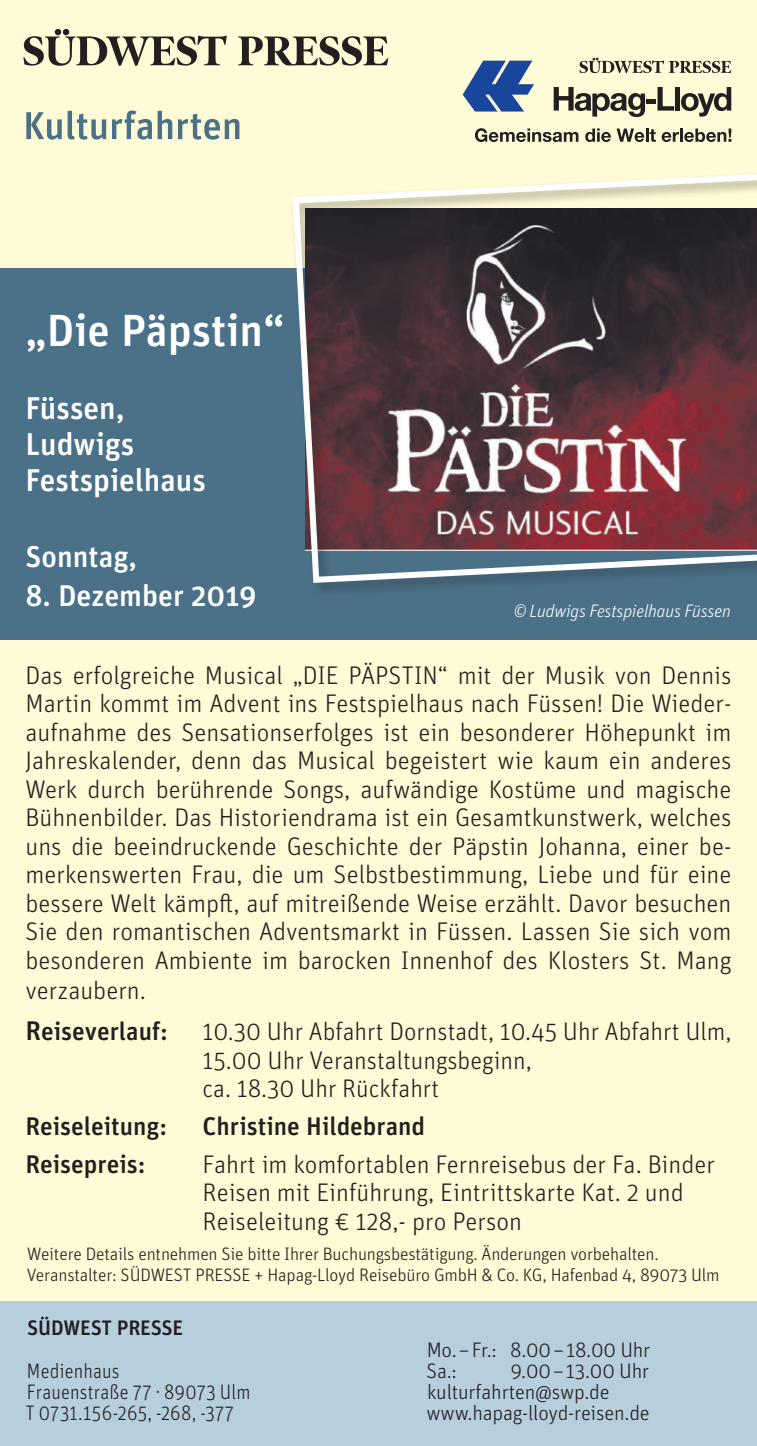
<style>
.page{position:relative;width:757px;height:1446px;background:#fffbd6}
.page>*{position:absolute;margin:0;border:0;box-sizing:border-box;transform-origin:0 0}
._03_Reisebeschreibun{font:500 45px "Unit Pro";color:#fff}
._03_Reisebeschreibun-2{font:500 31.5px/36px "Unit Pro";color:#fff}
._03_Reisebeschreibun-3{font:500 30px "Unit Pro";color:#fff}
._04_Copytext_8_5{font:300 25.5px/28.8px "Unit Pro";color:#231f20}
._04_Copytext_8_5-2{font:500 25.5px "Unit Pro";color:#231f20}
._07_Adressfuß_7{font:300 21px/21px "Unit Pro";letter-spacing:-.005em;color:#231f20}
._07_Adressfuß_7-2{font:300 21px "Unit Pro";letter-spacing:-.005em;color:#231f20;scale:.9 1}
._07_Adressfuß_7-3{font:500 21px "Unit Pro";letter-spacing:-.01em;color:#231f20}
._05_rechtlicher-Text{font:300 18px/21px "Unit Pro";letter-spacing:-.01em;color:#231f20}
._06_BU_rechts_6{font:italic 300 18px "Unit Pro";letter-spacing:-.01em;color:#fff}
.s1{font-size:27px}
</style>
<div class="page">
<div style="left:0;top:1301px;width:757px;height:145px;background:#b7cfdd"></div>
<div style="left:0;top:268px;width:757px;height:371px;background:#4b7189"></div>
<svg style="left:293px;top:174px;width:464px;height:412px;background:#6b565a"></svg>
<svg style="left:23px;top:29px;width:365px;height:37px"></svg>
<svg style="left:26px;top:112px;width:36px;height:28px"></svg>
<svg style="left:68px;top:111px;width:38px;height:29px"></svg>
<svg style="left:112px;top:111px;width:40px;height:29px"></svg>
<svg style="left:158px;top:111px;width:14px;height:28px"></svg>
<svg style="left:178px;top:114px;width:61px;height:26px"></svg>
<svg style="left:554px;top:87px;width:91px;height:30px"></svg>
<hr style="left:646px;top:100px;width:10px;height:4px;background:#231f20">
<svg style="left:657px;top:87px;width:17px;height:24px"></svg>
<div style="left:675px;top:87px;width:5px;height:24px;background:#231f20"></div>
<svg style="left:681px;top:87px;width:50px;height:30px"></svg>
<svg style="left:463px;top:61px;width:71px;height:51px"></svg>
<svg style="left:579px;top:58px;width:152px;height:15px"></svg>
<svg style="left:475px;top:128px;width:103px;height:14px"></svg>
<svg style="left:585px;top:129px;width:26px;height:13px"></svg>
<svg style="left:617px;top:129px;width:39px;height:13px"></svg>
<svg style="left:662px;top:129px;width:69px;height:13px"></svg>
<p class="_03_Reisebeschreibun" style="left:26px;top:298px;width:261px">„Die Päpstin“</p>
<p class="_03_Reisebeschreibun-2" style="left:26px;top:389px;width:182px">Füssen,<br>Ludwigs<br>Festspielhaus</p>
<p class="_03_Reisebeschreibun-3" style="left:26px;top:535px;width:113px">Sonntag,</p>
<p class="_03_Reisebeschreibun-3" style="left:26px;top:574px;width:233px">8. Dezember 2019</p>
<p class="_06_BU_rechts_6" style="left:514px;top:599px;width:219px">© Ludwigs Festspielhaus Füssen</p>
<p class="_04_Copytext_8_5" style="left:26px;top:660px;width:707px;text-align:justify">Das erfolgreiche Musical „DIE PÄPSTIN“ mit der Musik von Dennis Martin kommt im Advent ins Festspielhaus nach Füssen! Die Wieder&shy;aufnahme des Sensationserfolges ist ein besonderer Höhepunkt im Jahreskalender, denn das Musical begeistert wie kaum ein anderes Werk durch berührende Songs, aufwändige Kostüme und magische Bühnenbilder. Das Historiendrama ist ein Gesamtkunstwerk, welches uns die beeindruckende Geschichte der Päpstin Johanna, einer be&shy;merkenswerten Frau, die um Selbstbestimmung, Liebe und für eine bessere Welt kämpft, auf mitreißende Weise erzählt. Davor besuchen Sie den romantischen Adventsmarkt in Füssen. Lassen Sie sich vom besonderen Ambiente im barocken Innenhof des Klosters St. Mang verzaubern.</p>
<p class="_04_Copytext_8_5-2" style="left:26px;top:1013px;width:144px"><span class="s1">R</span>eiseverlauf:</p>
<p class="_04_Copytext_8_5" style="left:203px;top:1016px;width:530px">10.30 Uhr Abfahrt Dornstadt, 10.45 Uhr Abfahrt Ulm,<br>15.00 Uhr Veranstaltungsbeginn,<br>ca. 18.30 Uhr Rückfahrt</p>
<p class="_04_Copytext_8_5-2" style="left:26px;top:1108px;width:143px">Reiseleitung:</p>
<p class="_04_Copytext_8_5-2" style="left:203px;top:1108px;width:224px">Christine Hildebrand</p>
<p class="_04_Copytext_8_5-2" style="left:26px;top:1145px;width:122px">Reisepreis:</p>
<p class="_04_Copytext_8_5" style="left:203px;top:1149px;width:514px">Fahrt im komfortablen Fernreisebus der Fa. Binder<br>Reisen mit Einführung, Eintrittskarte Kat. 2 und<br>Reiseleitung € 128,- pro Person</p>
<p class="_05_rechtlicher-Text" style="left:27px;top:1243px;width:694px">Weitere Details entnehmen Sie bitte Ihrer Buchungsbestätigung. Änderungen vorbehalten.<br>Veranstalter: SÜDWEST PRESSE + Hapag-Lloyd Reisebüro GmbH &amp; Co. KG, Hafenbad 4, 89073 Ulm</p>
<p class="_07_Adressfuß_7-3" style="left:27px;top:1312px;width:158px">SÜDWEST PRESSE</p>
<p class="_07_Adressfuß_7-2" style="left:27px;top:1357px;width:104px">Medienhaus</p>
<p class="_07_Adressfuß_7-2" style="left:27px;top:1378px;width:250px">Frauenstraße 77 · 89073 Ulm</p>
<p class="_07_Adressfuß_7-2" style="left:26px;top:1399px;width:233px">T 0731.156-265, -268, -377</p>
<p class="_07_Adressfuß_7" style="left:427px;top:1339px;width:225px">Mo.–Fr.: 8.00–18.00 Uhr</p>
<p class="_07_Adressfuß_7" style="left:426px;top:1360px;width:32px">Sa.:</p>
<p class="_07_Adressfuß_7" style="left:426px;top:1360px;width:225px;text-indent:84px">9.00–13.00 Uhr kulturfahrten@swp.de www.hapag-lloyd-reisen.de</p>
</div>
